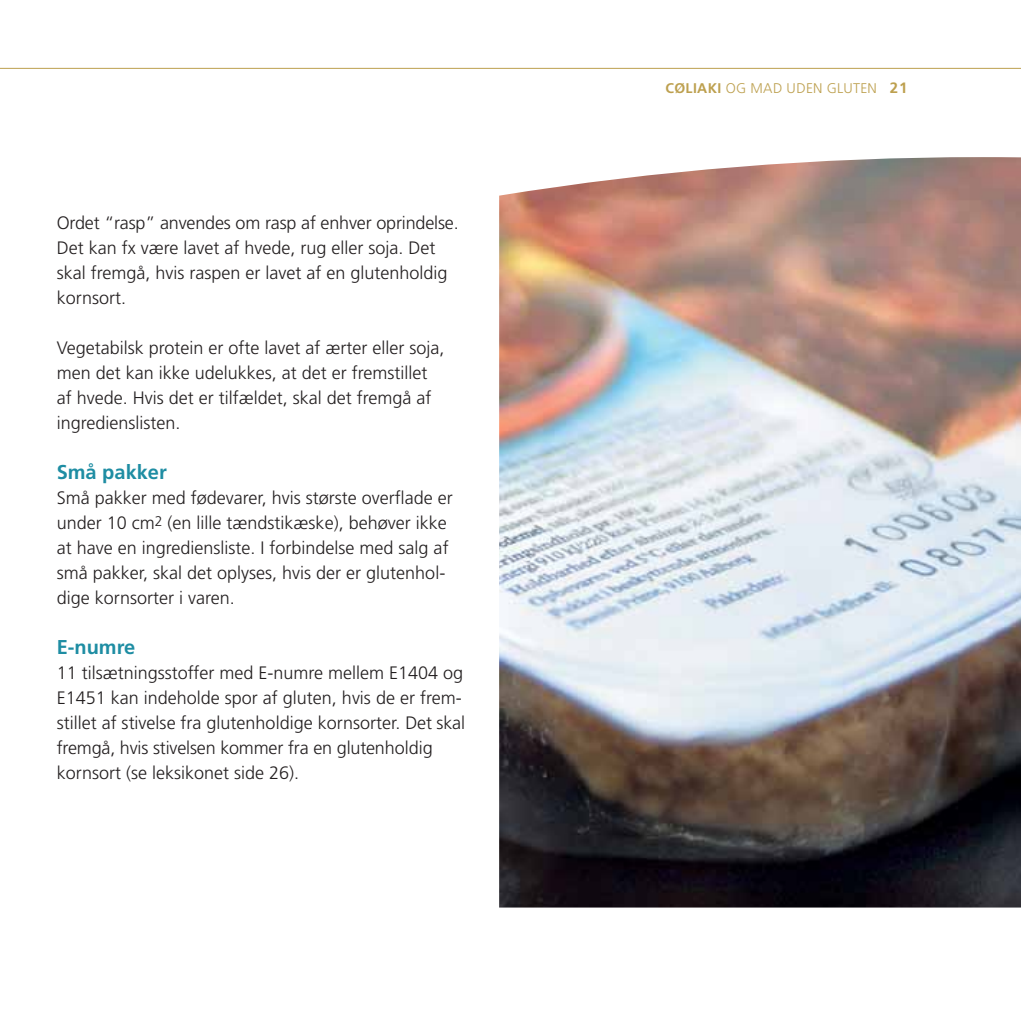
<style>
.page{position:relative;width:1021px;height:1021px;background:#fff}
.page>*{position:absolute;margin:0;border:0;box-sizing:border-box;transform-origin:0 0}
.t1{font:700 20px "Frutiger";color:#1e8da3}
.t2{font:300 18px/25px "Frutiger";color:#231f20}
.t3{font:700 15px "Frutiger";color:#bda04f}
.t4{font:700 14px "Frutiger";letter-spacing:.03em;color:#bda04f}
.t5{font:300 14px "Frutiger";color:#bda04f}
.s1{font-weight:300}
</style>
<div class="page">
<hr style="left:0;top:68px;width:1020px;height:1px;background:#bda04f">
<img style="left:499px;top:157px;width:521px;height:750px">
<p class="t2" style="left:57px;top:210px;width:403px">Ordet “rasp” anvendes om rasp af enhver oprindelse.<br>Det kan fx være lavet af hvede, rug eller soja. Det skal fremgå, hvis raspen er lavet af en glutenholdig kornsort.</p>
<p class="t2" style="left:57px;top:335px;width:389px">Vegetabilsk protein er ofte lavet af ærter eller soja, men det kan ikke udelukkes, at det er fremstillet af hvede. Hvis det er tilfældet, skal det fremgå af ingredienslisten.</p>
<p class="t1" style="left:57px;top:460px;width:112px">Små pakker</p>
<p class="t2" style="left:57px;top:485px;width:398px">Små pakker med fødevarer, hvis største overflade er under 10 cm<sup>2</sup> (en lille tændstikæske), behøver ikke at have en ingrediensliste. I forbindelse med salg af små pakker, skal det oplyses, hvis der er glutenhol&shy;dige kornsorter i varen.</p>
<p class="t1" style="left:57px;top:635px;width:80px">E-numre</p>
<p class="t2" style="left:57px;top:660px;width:410px">11 tilsætningsstoffer med E-numre mellem E1404 og E1451 kan indeholde spor af gluten, hvis de er frem&shy;stillet af stivelse fra glutenholdige kornsorter. Det skal fremgå, hvis stivelsen kommer fra en glutenholdig kornsort (se leksikonet side 26).</p>
<p class="t4" style="left:665px;top:80px;width:96px">cøliaki <span class="s1">og mad</span></p>
<p class="t5" style="left:786px;top:81px;width:10px">uden</p>
<p class="t5" style="left:826px;top:81px;width:19px">gluten</p>
<p class="t3" style="left:889px;top:79px;width:19px">21</p>
</div>
